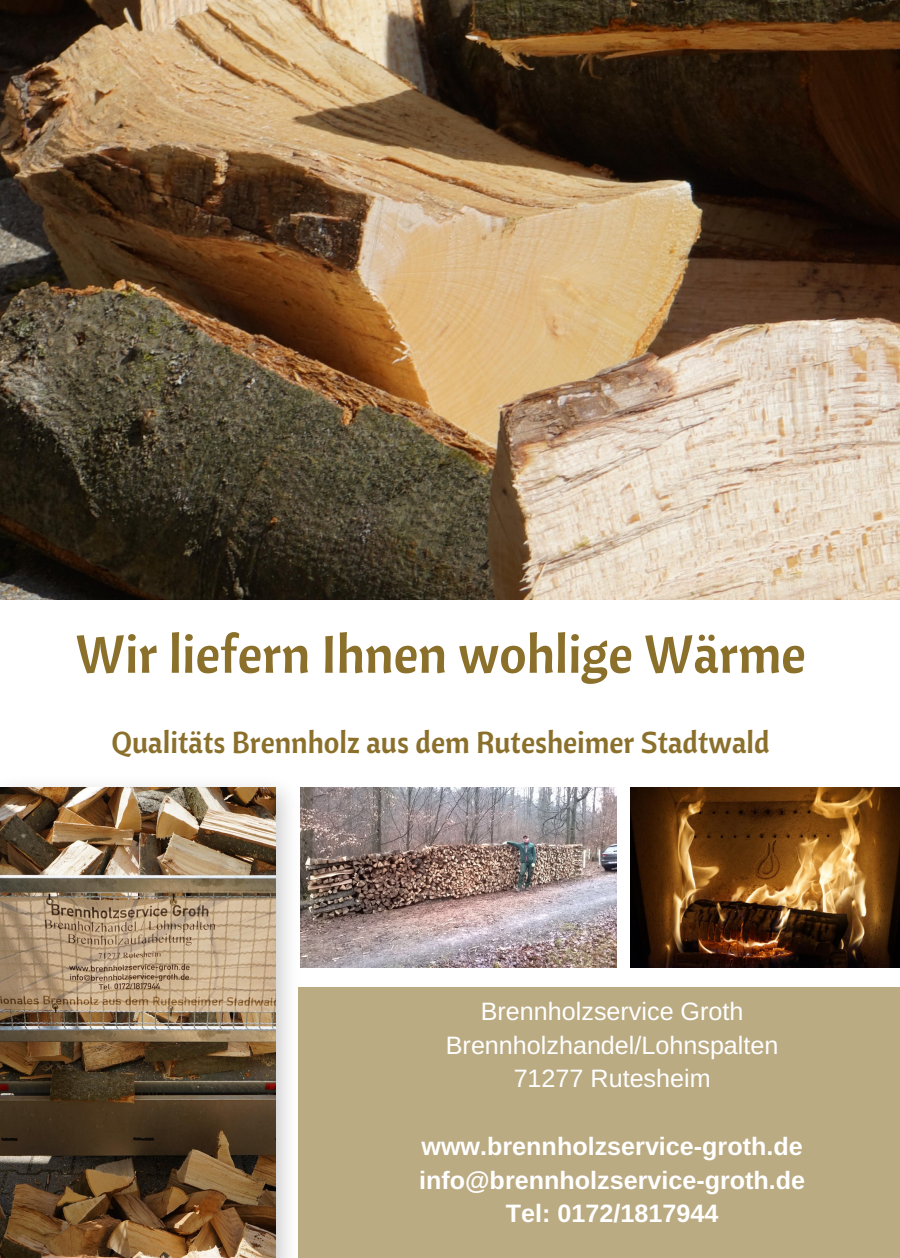
<style>
.page{position:relative;width:900px;height:1258px;background:#fff}
.page>*{position:absolute;margin:0;border:0;box-sizing:border-box;transform-origin:0 0}
.t1{font:52.75px "Cantora One";color:#8b702c}
.t2{font:30.25px "Cantora One";color:#8b702c}
.t3{font:700 25.25px/33.8px "Arimo";color:#fff;text-align:center}
.t4{font:25.25px/33.8px "Arimo";color:#fff;text-align:center}
</style>
<div class="page">
<img style="left:0;top:0;width:900px;height:599px">
<img style="left:630px;top:787px;width:270px;height:180px">
<img style="left:0;top:787px;width:276px;height:471px">
<img style="left:300px;top:787px;width:317px;height:180px">
<div style="left:298px;top:988px;width:602px;height:270px;background:#bbab83"></div>
<h1 class="t1" style="left:75px;top:620px;width:732px">Wir liefern Ihnen wohlige Wärme</h1>
<p class="t2" style="left:111px;top:723px;width:660px">Qualitäts Brennholz aus dem Rutesheimer Stadtwald</p>
<p class="t4" style="left:446px;top:994px;width:334px">Brennholzservice Groth<br>Brennholzhandel/Lohnspalten<br>71277 Rutesheim</p>
<p class="t3" style="left:419px;top:1129px;width:388px">www.brennholzservice-groth.de info@brennholzservice-groth.de<br>Tel: 0172/1817944</p>
</div>
